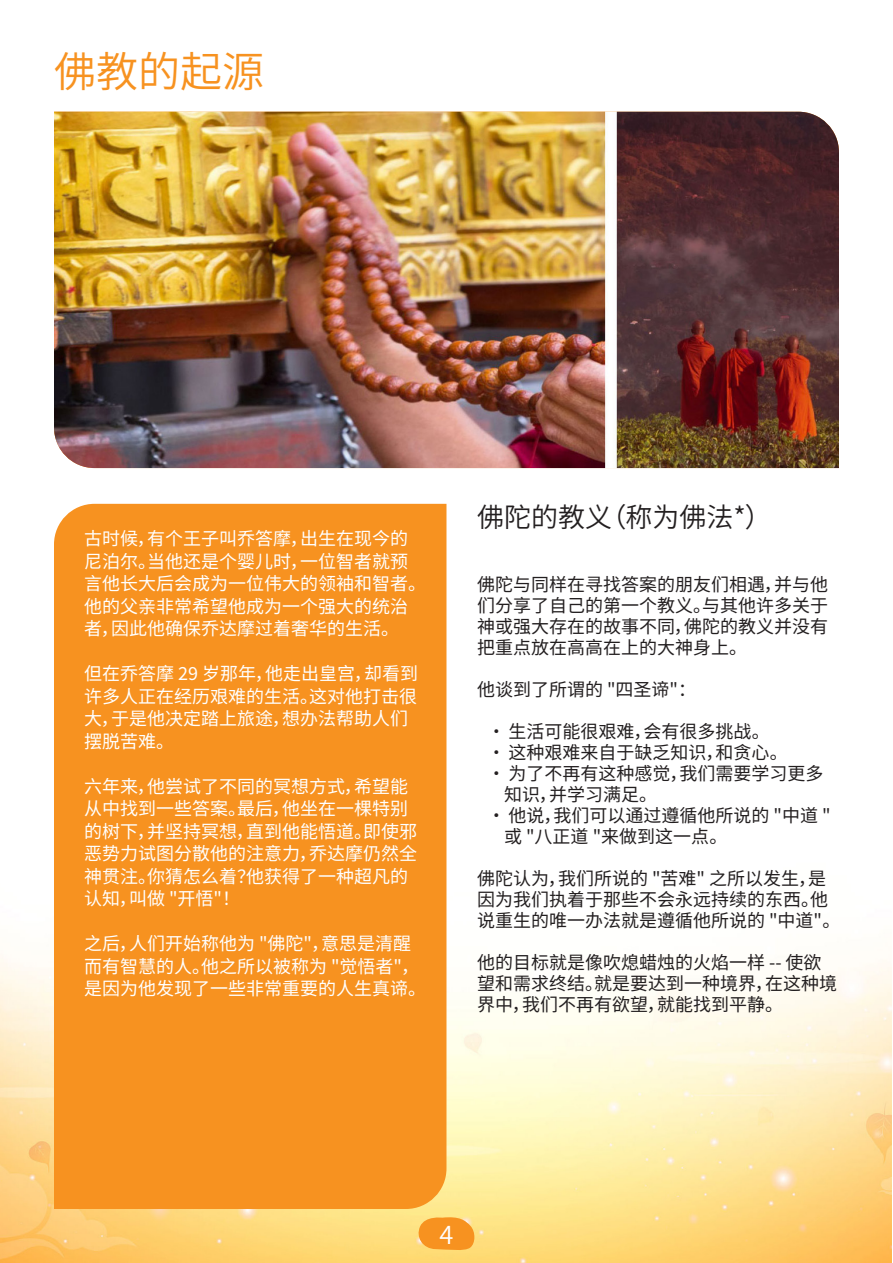
<style>
.page{position:relative;width:893px;height:1263px;background:#fff}
.page>*{position:absolute;margin:0;border:0;box-sizing:border-box;transform-origin:0 0}
.Header_1{font:42px "Source Han Sans CN";color:#f79220}
.Header_3{font:27px "Source Han Sans CN";color:#231f20}
.t1{font:25.5px "Source Han Sans CN";color:#fff}
.t2{font:18px/22.5px "Source Han Sans CN";color:#fff}
.t3{font:18px/21px "Source Han Sans CN";color:#231f20}
</style>
<div class="page">
<img style="left:0;top:739px;width:891px;height:524px">
<svg style="left:415px;top:1215px;width:61px;height:37px;background:#f9aa40"></svg>
<img style="left:54px;top:112px;width:785px;height:356px">
<div style="left:54px;top:504px;width:392px;height:705px;background:#f79220"></div>
<p class="Header_1" style="left:54px;top:48px;width:211px">佛教的起源</p>
<p class="t2" style="left:84px;top:528px;width:344px">古时候，有个王子叫乔答摩，出生在现今的尼泊尔。当他还是个婴儿时，一位智者就预言他长大后会成为一位伟大的领袖和智者。他的父亲非常希望他成为一个强大的统治者，因此他确保乔达摩过着奢华的生活。</p>
<p class="t2" style="left:84px;top:663px;width:336px">但在乔答摩 29 岁那年，他走出皇宫，却看到许多人正在经历艰难的生活。这对他打击很大，于是他决定踏上旅途，想办法帮助人们摆脱苦难。</p>
<p class="t2" style="left:84px;top:775px;width:334px">六年来，他尝试了不同的冥想方式，希望能从中找到一些答案。最后，他坐在一棵特别的树下，并坚持冥想，直到他能悟道。即使邪恶势力试图分散他的注意力，乔达摩仍然全神贯注。你猜怎么着？他获得了一种超凡的认知，叫做 "开悟"！</p>
<p class="t2" style="left:84px;top:933px;width:344px">之后，人们开始称他为 "佛陀"，意思是清醒而有智慧的人。他之所以被称为 "觉悟者"，是因为他发现了一些非常重要的人生真谛。</p>
<p class="Header_3" style="left:477px;top:502px;width:296px">佛陀的教义（称为佛法*）</p>
<p class="t3" style="left:477px;top:574px;width:352px;text-align:justify">佛陀与同样在寻找答案的朋友们相遇，并与他们分享了自己的第一个教义。与其他许多关于神或强大存在的故事不同，佛陀的教义并没有把重点放在高高在上的大神身上。</p>
<p class="t3" style="left:477px;top:679px;width:221px">他谈到了所谓的 "四圣谛"：</p>
<p class="t3" style="left:488px;top:721px;width:284px">• 生活可能很艰难，会有很多挑战。</p>
<p class="t3" style="left:488px;top:742px;width:302px">• 这种艰难来自于缺乏知识，和贪心。</p>
<p class="t3" style="left:504px;top:763px;width:321px;text-indent:-16px">• 为了不再有这种感觉，我们需要学习更多知识，并学习满足。</p>
<p class="t3" style="left:504px;top:805px;width:328px;text-indent:-16px">• 他说，我们可以通过遵循他所说的 "中道 "或 "八正道 "来做到这一点。</p>
<p class="t3" style="left:477px;top:868px;width:365px">佛陀认为，我们所说的 "苦难" 之所以发生，是因为我们执着于那些不会永远持续的东西。他说重生的唯一办法就是遵循他所说的 "中道"。</p>
<p class="t3" style="left:477px;top:952px;width:361px">他的目标就是像吹熄蜡烛的火焰一样 -- 使欲望和需求终结。就是要达到一种境界，在这种境界中，我们不再有欲望，就能找到平静。</p>
<h3 class="t1" style="left:439px;top:1220px;width:15px">4</h3>
</div>
